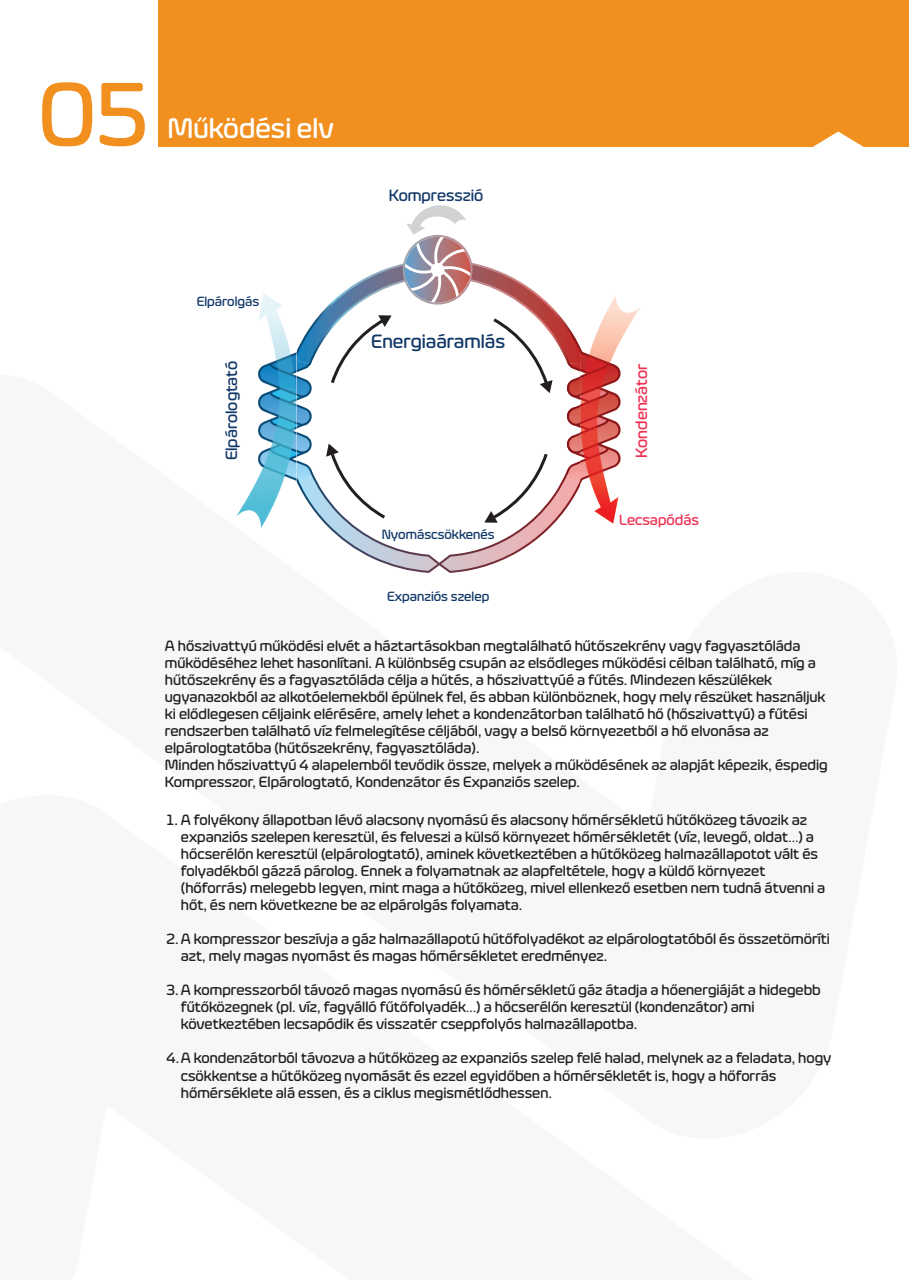
<style>
.page{position:relative;width:909px;height:1280px;background:#fff}
.page>*{position:absolute;margin:0;border:0;box-sizing:border-box;transform-origin:0 0}
.t1{font:500 91.95px "Eurosoft W03";color:#f2901f}
.t2{font:500 28.5px "Eurosoft W03";color:#fff}
.t3{font:500 19.5px "Eurosoft W03";color:#123868}
.t4{font:500 16.5px "Eurosoft W03";color:#123868}
.t5{font:500 16.5px "Eurosoft W03";color:#ee3252}
.t6{font:500 15px/17.1px "Eurosoft W03";color:#231f20}
.t7{font:500 15px "Eurosoft W03";color:#ee3252}
.t8{font:500 13.5px "Eurosoft W03";color:#123868}
</style>
<div class="page">
<div style="left:158px;top:0;width:751px;height:147px;background:#f2901f"></div>
<svg style="left:813px;top:131px;width:51px;height:16px"></svg>
<svg style="left:261px;top:205px;width:320px;height:368px"></svg>
<img style="left:581px;top:296px;width:59px;height:228px">
<img style="left:237px;top:293px;width:60px;height:234px">
<h1 class="t1" style="left:38px;top:62px;width:112px">05</h1>
<h2 class="t2" style="left:168px;top:112px;width:168px">Működési elv</h2>
<p class="t4" style="left:389px;top:186px;width:96px">Kompresszió</p>
<p class="t8" style="left:197px;top:293px;width:64px">Elpárolgás</p>
<h3 class="t3" style="left:371px;top:330px;width:135px">Energiaáramlás</h3>
<p class="t4" style="left:222px;top:460px;width:101px;rotate:-90deg">Elpárologtató</p>
<p class="t5" style="left:632px;top:458px;width:96px;rotate:-90deg">Kondenzátor</p>
<p class="t8" style="left:382px;top:526px;width:114px">Nyomáscsökkenés</p>
<p class="t7" style="left:619px;top:511px;width:81px">Lecsapódás</p>
<p class="t8" style="left:387px;top:588px;width:104px">Expanziós szelep</p>
<p class="t6" style="left:165px;top:637px;width:664px">A hőszivattyú működési elvét a háztartásokban megtalálható hűtőszekrény vagy fagyasztóláda működéséhez lehet hasonlítani. A különbség csupán az elsődleges működési célban található, míg a hűtőszekrény és a fagyasztóláda célja a hűtés, a hőszivattyúé a fűtés. Mindezen készülékek ugyanazokból az alkotóelemekből épülnek fel, és abban különböznek, hogy mely részüket használjuk ki elődlegesen céljaink elérésére, amely lehet a kondenzátorban található hő (hőszivattyú) a fűtési rendszerben található víz felmelegítése céljából, vagy a belső környezetből a hő elvonása az elpárologtatóba (hűtőszekrény, fagyasztóláda).<br>Minden hőszivattyú 4 alapelemből tevődik össze, melyek a működésének az alapját képezik, éspedig Kompresszor, Elpárologtató, Kondenzátor és Expanziós szelep.</p>
<p class="t6" style="left:181px;top:811px;width:646px;text-indent:-14px">1. A folyékony állapotban lévő alacsony nyomású és alacsony hőmérsékletű hűtőközeg távozik az expanziós szelepen keresztül, és felveszi a külső környezet hőmérsékletét (víz, levegő, oldat…) a hőcserélőn keresztül (elpárologtató), aminek következtében a hűtőközeg halmazállapotot vált és folyadékból gázzá párolog. Ennek a folyamatnak az alapfeltétele, hogy a küldő környezet (hőforrás) melegebb legyen, mint maga a hűtőközeg, mivel ellenkező esetben nem tudná átvenni a hőt, és nem következne be az elpárolgás folyamata.</p>
<p class="t6" style="left:181px;top:930px;width:651px;text-indent:-14px">2.A kompresszor beszívja a gáz halmazállapotú hűtőfolyadékot az elpárologtatóból és összetömöríti azt, mely magas nyomást és magas hőmérsékletet eredményez.</p>
<p class="t6" style="left:181px;top:981px;width:642px;text-indent:-14px">3.A kompresszorból távozó magas nyomású és hőmérsékletű gáz átadja a hőenergiáját a hidegebb fűtőközegnek (pl. víz, fagyálló fűtőfolyadék…) a hőcserélőn keresztül (kondenzátor) ami következtében lecsapódik és visszatér cseppfolyós halmazállapotba.</p>
<p class="t6" style="left:181px;top:1049px;width:652px;text-indent:-14px">4.A kondenzátorból távozva a hűtőközeg az expanziós szelep felé halad, melynek az a feladata, hogy csökkentse a hűtőközeg nyomását és ezzel egyidőben a hőmérsékletét is, hogy a hőforrás hőmérséklete alá essen, és a ciklus megismétlődhessen.</p>
</div>
